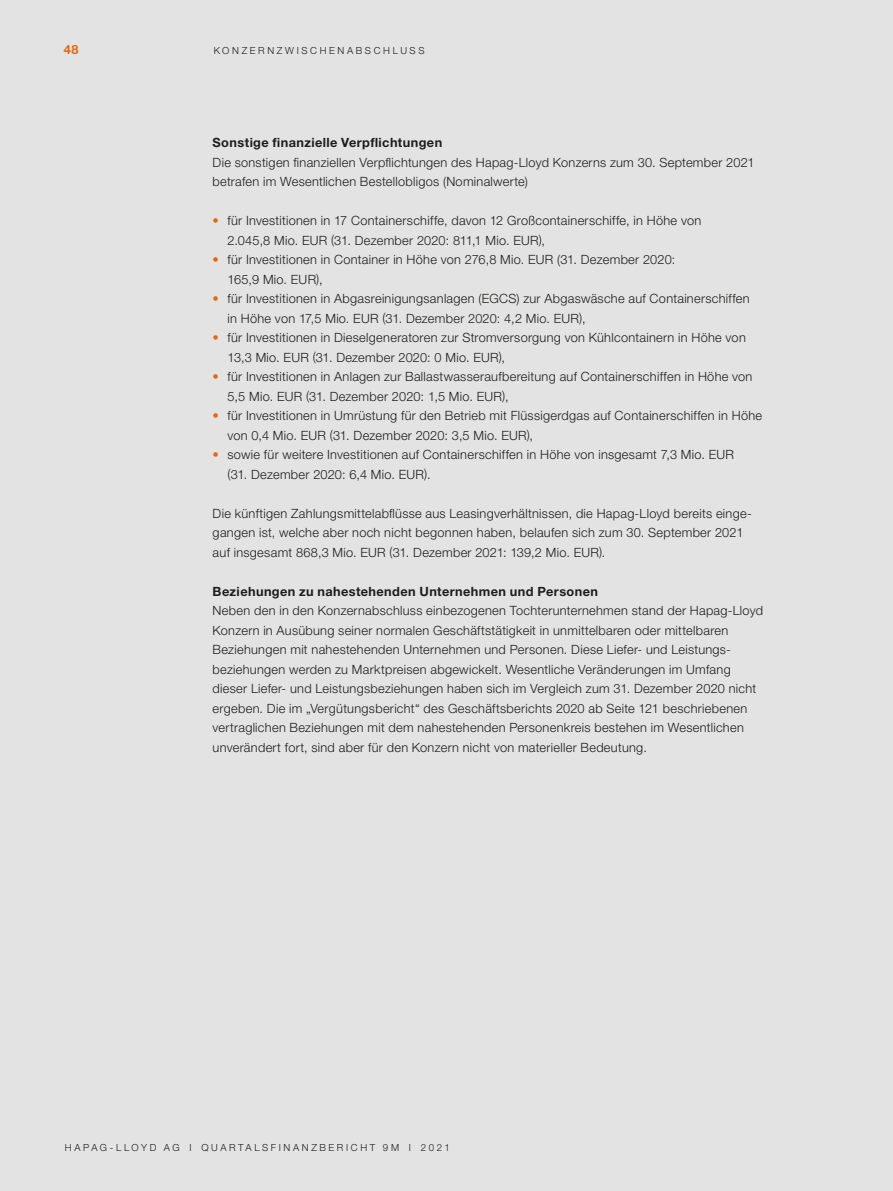
<style>
.page{position:relative;width:893px;height:1191px;background:#e3e3e3}
.page>*{position:absolute;margin:0;border:0;box-sizing:border-box;transform-origin:0 0}
.t1{font:300 12.75px/19.5px "Helvetica Neue LT Pro";letter-spacing:.025em;color:#1d1d1b}
.t2{font:700 12.75px "Helvetica Neue LT Pro";letter-spacing:.03em;color:#1d1d1b}
.t3{font:700 12.75px "Helvetica Neue LT Pro";color:#ec6608}
.t4{font:300 9.75px "Helvetica Neue LT Pro";letter-spacing:.27em;color:#1d1d1b}
.s1{color:#ec6608}
</style>
<div class="page">
<p class="t3" style="left:64px;top:41px;width:16px">48</p>
<p class="t4" style="left:214px;top:44px;width:212px">KONZERNZWISCHENABSCHLUSS</p>
<p class="t2" style="left:213px;top:135px;width:231px">Sonstige finanzielle Verpflichtungen</p>
<p class="t1" style="left:213px;top:152px;width:544px">Die sonstigen finanziellen Verpflichtungen des Hapag-Lloyd Konzerns zum 30. September 2021 betrafen im Wesentlichen Bestellobligos (Nominalwerte)</p>
<p class="t1" style="left:227px;top:211px;width:475px;text-indent:-15px"><span class="s1">•</span> für Investitionen in 17 Containerschiffe, davon 12 Großcontainerschiffe, in Höhe von<br>2.045,8 Mio. EUR (31. Dezember 2020: 811,1 Mio. EUR),</p>
<p class="t1" style="left:227px;top:250px;width:449px;text-indent:-15px"><span class="s1">•</span> für Investitionen in Container in Höhe von 276,8 Mio. EUR (31. Dezember 2020:<br>165,9 Mio. EUR),</p>
<p class="t1" style="left:227px;top:289px;width:524px;text-indent:-15px"><span class="s1">•</span> für Investitionen in Abgasreinigungsanlagen (EGCS) zur Abgaswäsche auf Containerschiffen in Höhe von 17,5 Mio. EUR (31. Dezember 2020: 4,2 Mio. EUR),</p>
<p class="t1" style="left:228px;top:328px;width:520px;text-indent:-15px"><span class="s1">•</span> für Investitionen in Dieselgeneratoren zur Stromversorgung von Kühlcontainern in Höhe von<br>13,3 Mio. EUR (31. Dezember 2020: 0 Mio. EUR),</p>
<p class="t1" style="left:228px;top:367px;width:526px;text-indent:-15px"><span class="s1">•</span> für Investitionen in Anlagen zur Ballastwasseraufbereitung auf Containerschiffen in Höhe von<br>5,5 Mio. EUR (31. Dezember 2020: 1,5 Mio. EUR),</p>
<p class="t1" style="left:228px;top:406px;width:536px;text-indent:-15px"><span class="s1">•</span> für Investitionen in Umrüstung für den Betrieb mit Flüssigerdgas auf Containerschiffen in Höhe von 0,4 Mio. EUR (31. Dezember 2020: 3,5 Mio. EUR),</p>
<p class="t1" style="left:228px;top:445px;width:508px;text-indent:-15px"><span class="s1">•</span> sowie für weitere Investitionen auf Containerschiffen in Höhe von insgesamt 7,3 Mio. EUR (31. Dezember 2020: 6,4 Mio. EUR).</p>
<p class="t1" style="left:213px;top:503px;width:541px">Die künftigen Zahlungsmittelabflüsse aus Leasingverhältnissen, die Hapag-Lloyd bereits einge&shy;gangen ist, welche aber noch nicht begonnen haben, belaufen sich zum 30. September 2021 auf insgesamt 868,3 Mio. EUR (31. Dezember 2021: 139,2 Mio. EUR).</p>
<p class="t2" style="left:213px;top:583px;width:387px">Beziehungen zu nahestehenden Unternehmen und Personen</p>
<p class="t1" style="left:213px;top:601px;width:552px">Neben den in den Konzernabschluss einbezogenen Tochterunternehmen stand der Hapag-Lloyd Konzern in Ausübung seiner normalen Geschäftstätigkeit in unmittelbaren oder mittelbaren Beziehungen mit nahestehenden Unternehmen und Personen. Diese Liefer- und Leistungs&shy;beziehungen werden zu Marktpreisen abgewickelt. Wesentliche Veränderungen im Umfang dieser Liefer- und Leistungsbeziehungen haben sich im Vergleich zum 31. Dezember 2020 nicht ergeben. Die im „Vergütungsbericht“ des Geschäftsberichts 2020 ab Seite 121 beschriebenen vertraglichen Beziehungen mit dem nahestehenden Personenkreis bestehen im Wesentlichen unverändert fort, sind aber für den Konzern nicht von materieller Bedeutung.</p>
<p class="t4" style="left:65px;top:1141px;width:19px">H apag-</p>
<p class="t4" style="left:116px;top:1141px;width:105px">Llo yd AG I Quartalsfinanzbericht</p>
<p class="t4" style="left:383px;top:1141px;width:15px">9 m</p>
<p class="t4" style="left:409px;top:1141px;width:42px">I 2021</p>
</div>
